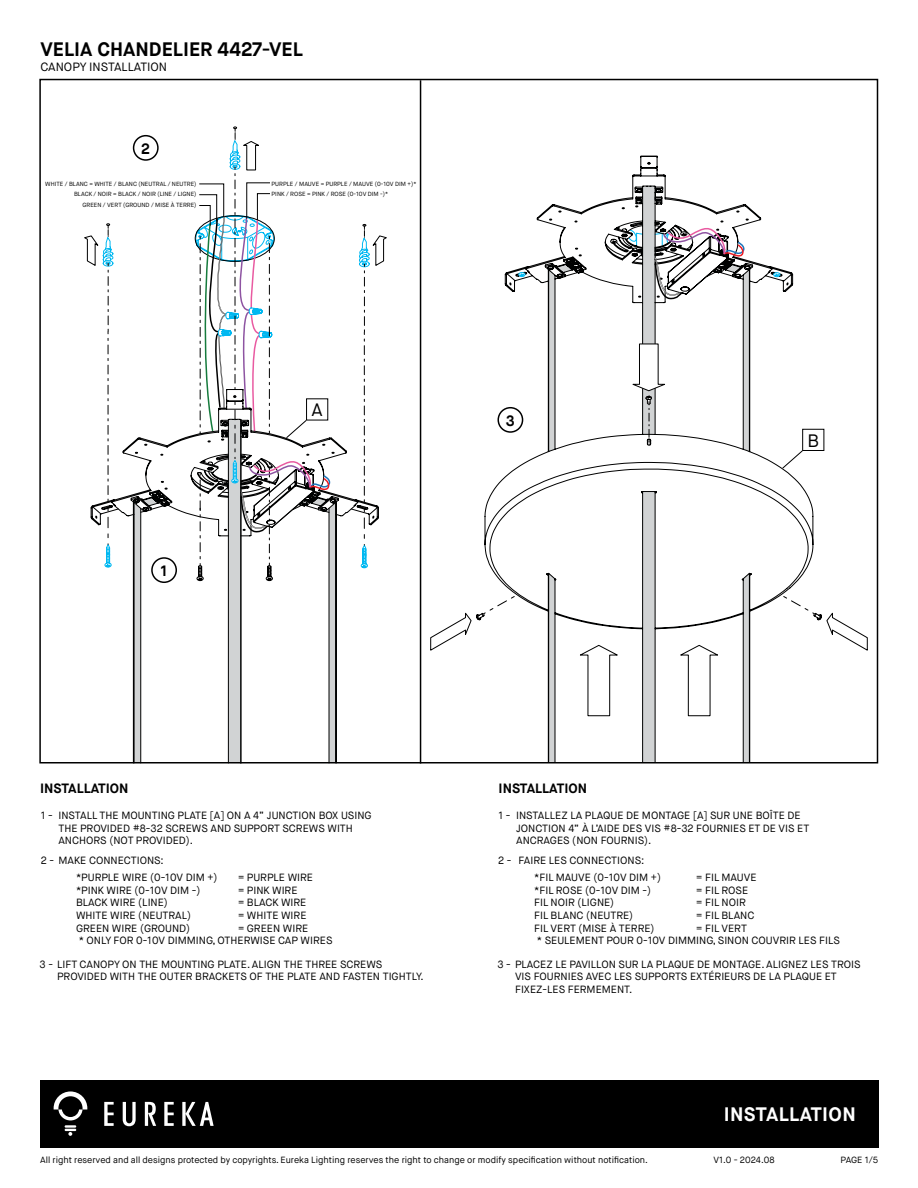
<style>
.page{position:relative;width:918px;height:1188px;background:#fff}
.page>*{position:absolute;margin:0;border:0;box-sizing:border-box;transform-origin:0 0}
.t1{font:700 19.5px "Maison Neue";color:#000}
.t2{font:700 19.5px "Maison Neue";letter-spacing:.02em;color:#fff}
.t3{font:18px "Maison Neue";color:#000}
.t4{font:700 15px "Maison Neue";color:#000}
.t5{font:700 13.5px "Maison Neue";color:#000}
.t6{font:12px "Maison Neue";color:#000}
.t7{font:10.5px/12.6px "Maison Neue";color:#000}
.t8{font:9px "Maison Neue";color:#000}
.t9{font:6px/10.6px "Maison Neue";color:#000}
</style>
<div class="page">
<svg style="left:430px;top:612px;width:54px;height:39px"></svg>
<svg style="left:814px;top:612px;width:54px;height:39px"></svg>
<svg style="left:484px;top:156px;width:330px;height:605px"></svg>
<svg style="left:610px;top:239px;width:8px;height:5px"></svg>
<svg style="left:518px;top:272px;width:8px;height:5px"></svg>
<svg style="left:773px;top:272px;width:8px;height:5px"></svg>
<svg style="left:628px;top:225px;width:122px;height:227px"></svg>
<div style="left:40px;top:1080px;width:838px;height:68px;background:#000"></div>
<svg style="left:104px;top:1102px;width:10px;height:24px"></svg>
<svg style="left:164px;top:1102px;width:10px;height:24px"></svg>
<svg style="left:145px;top:1102px;width:11px;height:24px"></svg>
<svg style="left:123px;top:1102px;width:13px;height:24px"></svg>
<svg style="left:182px;top:1102px;width:32px;height:24px"></svg>
<svg style="left:54px;top:1091px;width:33px;height:45px"></svg>
<div style="left:497px;top:407px;width:26px;height:26px;border:2px solid #000;border-radius:12px"></div>
<hr style="left:420px;top:80px;width:1px;height:684px;background:#000">
<div style="left:803px;top:429px;width:21px;height:21px;background:#fff"></div>
<div style="left:802px;top:429px;width:22px;height:22px;border:1px solid #000"></div>
<svg style="left:782px;top:450px;width:21px;height:19px"></svg>
<svg style="left:83px;top:127px;width:305px;height:636px"></svg>
<div style="left:151px;top:557px;width:26px;height:26px;border:2px solid #000;border-radius:12px"></div>
<h1 class="t1" style="left:40px;top:36px;width:264px">VELIA CHANDELIER 4427-VEL</h1>
<p class="t6" style="left:40px;top:60px;width:128px">CANOPY INSTALLATION</p>
<h3 class="t4" style="left:141px;top:139px;width:10px">2</h3>
<p class="t9" style="left:45px;top:178px;width:153px;text-align:right">WHITE / BLANC = WHITE / BLANC (NEUTRAL / NEUTRE)<br>BLACK / NOIR = BLACK / NOIR (LINE / LIGNE)</p>
<p class="t9" style="left:82px;top:200px;width:116px">GREEN / VERT (GROUND / MISE À TERRE)</p>
<p class="t9" style="left:272px;top:178px;width:146px">PURPLE / MAUVE = PURPLE / MAUVE (0-10V DIM +)*<br>PINK / ROSE = PINK / ROSE (0-10V DIM -)*</p>
<h3 class="t4" style="left:160px;top:561px;width:9px">1</h3>
<h2 class="t3" style="left:312px;top:399px;width:13px">A</h2>
<p class="t5" style="left:40px;top:780px;width:90px">INSTALLATION</p>
<h3 class="t4" style="left:506px;top:411px;width:10px">3</h3>
<p class="t5" style="left:499px;top:780px;width:90px">INSTALLATION</p>
<h2 class="t3" style="left:807px;top:429px;width:13px">B</h2>
<p class="t7" style="left:58px;top:809px;width:315px;text-indent:-18px">1 - INSTALL THE MOUNTING PLATE [A] ON A 4” JUNCTION BOX USING<br>THE PROVIDED #8-32 SCREWS AND SUPPORT SCREWS WITH<br>ANCHORS (NOT PROVIDED).</p>
<p class="t7" style="left:516px;top:809px;width:295px;text-indent:-18px">1 - INSTALLEZ LA PLAQUE DE MONTAGE [A] SUR UNE BOÎTE DE<br>JONCTION 4” À L’AIDE DES VIS #8-32 FOURNIES ET DE VIS ET<br>ANCRAGES (NON FOURNIS).</p>
<p class="t7" style="left:76px;top:852px;width:143px;line-height:17.2px;text-indent:-35px">2 - MAKE CONNECTIONS:<br>*PURPLE WIRE (0-10V DIM +)</p>
<p class="t7" style="left:238px;top:871px;width:77px">= PURPLE WIRE</p>
<p class="t7" style="left:534px;top:852px;width:128px;line-height:17.2px;text-indent:-36px">2 - FAIRE LES CONNECTIONS: *FIL MAUVE (0-10V DIM +)</p>
<p class="t7" style="left:696px;top:871px;width:62px">= FIL MAUVE</p>
<p class="t7" style="left:76px;top:884px;width:126px">*PINK WIRE (0-10V DIM -)</p>
<p class="t7" style="left:238px;top:884px;width:61px">= PINK WIRE</p>
<p class="t7" style="left:76px;top:897px;width:93px">BLACK WIRE (LINE)</p>
<p class="t7" style="left:238px;top:897px;width:70px">= BLACK WIRE</p>
<p class="t7" style="left:76px;top:909px;width:117px">WHITE WIRE (NEUTRAL)</p>
<p class="t7" style="left:238px;top:909px;width:70px">= WHITE WIRE</p>
<p class="t7" style="left:76px;top:922px;width:116px">GREEN WIRE (GROUND)</p>
<p class="t7" style="left:79px;top:922px;width:255px;text-indent:159px">= GREEN WIRE<br>* ONLY FOR 0-10V DIMMING, OTHERWISE CAP WIRES</p>
<p class="t7" style="left:534px;top:884px;width:118px">*FIL ROSE (0-10V DIM -)</p>
<p class="t7" style="left:696px;top:884px;width:53px">= FIL ROSE</p>
<p class="t7" style="left:534px;top:897px;width:82px">FIL NOIR (LIGNE)</p>
<p class="t7" style="left:696px;top:897px;width:51px">= FIL NOIR</p>
<p class="t7" style="left:534px;top:909px;width:101px">FIL BLANC (NEUTRE)</p>
<p class="t7" style="left:696px;top:909px;width:60px">= FIL BLANC</p>
<p class="t7" style="left:534px;top:922px;width:122px">FIL VERT (MISE À TERRE)</p>
<p class="t7" style="left:537px;top:922px;width:305px;text-indent:159px">= FIL VERT<br>* SEULEMENT POUR 0-10V DIMMING, SINON COUVRIR LES FILS</p>
<p class="t7" style="left:57px;top:958px;width:368px;text-indent:-18px">3 - LIFT CANOPY ON THE MOUNTING PLATE. ALIGN THE THREE SCREWS<br>PROVIDED WITH THE OUTER BRACKETS OF THE PLATE AND FASTEN TIGHTLY.</p>
<p class="t7" style="left:515px;top:958px;width:347px;text-indent:-18px">3 - PLACEZ LE PAVILLON SUR LA PLAQUE DE MONTAGE. ALIGNEZ LES TROIS<br>VIS FOURNIES AVEC LES SUPPORTS EXTÉRIEURS DE LA PLAQUE ET<br>FIXEZ-LES FERMEMENT.</p>
<h1 class="t2" style="left:724px;top:1102px;width:134px">INSTALLATION</h1>
<p class="t8" style="left:40px;top:1154px;width:609px">All right reserved and all designs protected by copyrights. Eureka Lighting reserves the right to change or modify specification without notification.</p>
<p class="t8" style="left:713px;top:1154px;width:63px">V1.0 - 2024.08</p>
<p class="t8" style="left:841px;top:1154px;width:39px">PAGE 1/5</p>
</div>
